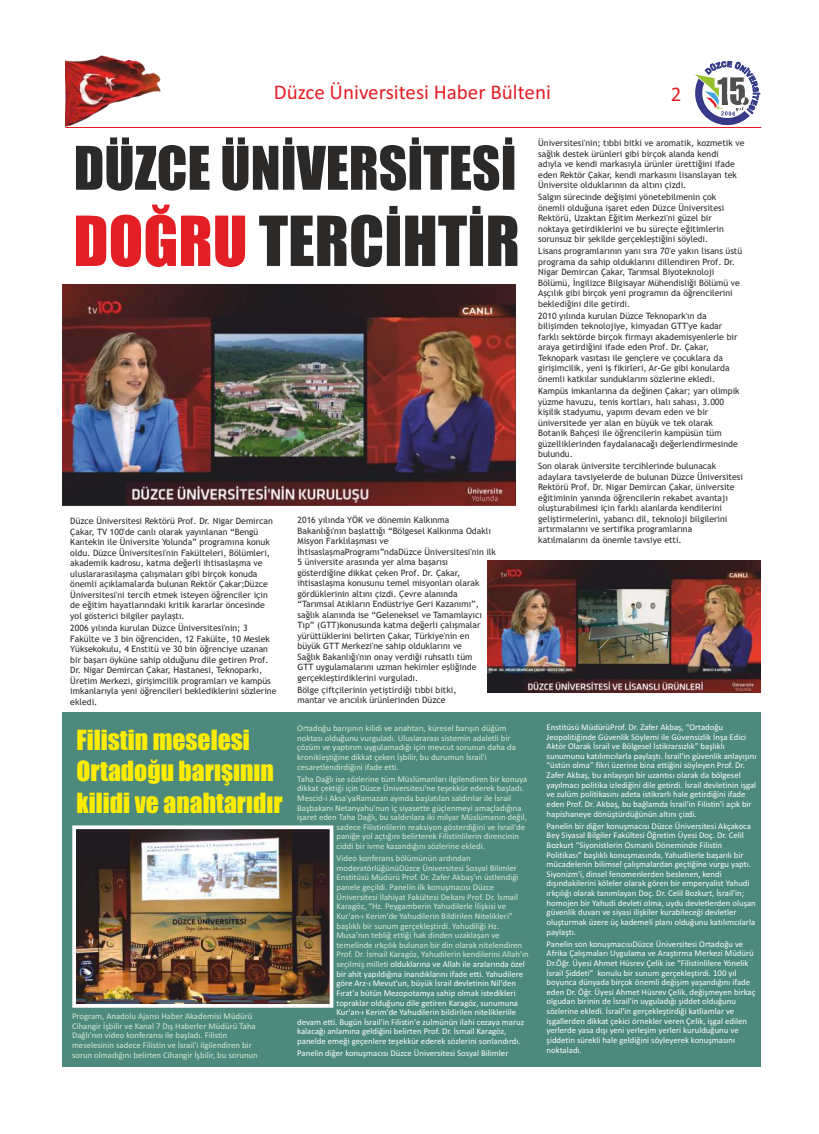
<style>
.page{position:relative;width:819px;height:1134px;background:#fff}
.page>*{position:absolute;margin:0;border:0;box-sizing:border-box;transform-origin:0 0}
.t1{font:63.61px "Impact";color:#2b2a29}
.t2{font:55.39px "Impact";color:#2b2a29}
.t3{font:25.64px/31.6px "Impact";color:#ffed00}
.t4{font:21px "Calibri";color:#e31e24}
.t5{font:8.75px/10.5px "Trebuchet MS";color:#2b2a29}
.t6{font:8.75px/9.6px "Calibri";color:#fefefe}
.t7{font:8.75px/9.6px "Calibri";color:#d6e9d8}
.s1{color:#e31e24}
.s2{color:#d6e9d8}
.s3{font-family:"Times New Roman"}
</style>
<div class="page">
<img style="left:65px;top:55px;width:95px;height:72px">
<svg style="left:695px;top:61px;width:65px;height:65px"></svg>
<hr style="left:65px;top:127px;width:696px;height:1px;background:#e31e24">
<img style="left:62px;top:285px;width:453px;height:220px">
<img style="left:488px;top:560px;width:272px;height:132px">
<div style="left:62px;top:712px;width:699px;height:354px;background:#4d897c"></div>
<img style="left:77px;top:830px;width:251px;height:172px">
<div style="left:72px;top:825px;width:261px;height:182px;border:4px solid #fefefe"></div>
<h3 class="t4" style="left:274px;top:83px;width:279px">Düzce Üniversitesi Haber Bülteni</h3>
<h3 class="t4" style="left:670px;top:85px;width:12px">2</h3>
<h2 class="t2" style="left:74px;top:146px;width:444px">DÜZCE ÜNİVERSİTESİ</h2>
<h1 class="t1" style="left:73px;top:216px;width:448px"><span class="s1">DOĞRU</span> TERCİHTİR</h1>
<p class="t5" style="left:70px;top:517px;width:204px">Düzce Üniversitesi Rektörü Prof. Dr. Nigar Demircan Çakar, TV 100'de canlı olarak yayınlanan “Bengü Kantekin ile Üniversite Yolunda” programına konuk oldu. Düzce Üniversitesi'nin Fakülteleri, Bölümleri, akademik kadrosu, katma değerli ihtisaslaşma ve uluslararasılaşma çalışmaları gibi birçok konuda önemli açıklamalarda bulunan Rektör Çakar;Düzce Üniversitesi'ni tercih etmek isteyen öğrenciler için de eğitim hayatlarındaki kritik kararlar öncesinde yol gösterici bilgiler paylaştı.</p>
<p class="t5" style="left:70px;top:623px;width:207px">2006 yılında kurulan Düzce Üniversitesi'nin; 3<br>Fakülte ve 3 bin öğrenciden, 12 Fakülte, 10 Meslek Yüksekokulu, 4 Enstitü ve 30 bin öğrenciye uzanan bir başarı öyküne sahip olduğunu dile getiren Prof.<br>Dr. Nigar Demircan Çakar, Hastanesi, Teknoparkı, Üretim Merkezi, girişimcilik programları ve kampüs imkanlarıyla yeni öğrencileri beklediklerini sözlerine ekledi.</p>
<h3 class="t3" style="left:77px;top:725px;width:208px">Filistin meselesi<br>Ortadoğu barışının kilidi ve anahtarıdır</h3>
<p class="t7" style="left:72px;top:1012px;width:187px">Program, Anadolu Ajansı Haber Akademisi Müdürü Cihangir İşbilir ve Kanal 7 Dış Haberler Müdürü Taha Dağlı'nın video konferansı ile başladı. Filistin meselesinin sadece Filistin ve İsrail'i ilgilendiren bir sorun olmadığını belirten Cihangir İşbilir, bu sorunun</p>
<p class="t5" style="left:297px;top:515px;width:200px">2016 yılında YÖK ve dönemin Kalkınma Bakanlığı'nın başlattığı “Bölgesel Kalkınma Odaklı Misyon Farklılaşması ve İhtisaslaşmaProgramı”ndaDüzce Üniversitesi'nin ilk 5 üniversite arasında yer alma başarısı gösterdiğine dikkat çeken Prof. Dr. Çakar, ihtisaslaşma konusunu temel misyonları olarak gördüklerinin altını çizdi. Çevre alanında “Tarımsal Atıkların Endüstriye Geri Kazanımı”, sağlık alanında ise “Geleneksel ve Tamamlayıcı Tıp” (GTT)konusunda katma değerli çalışmalar yürüttüklerini belirten Çakar, Türkiye'nin en<br>büyük GTT Merkezi'ne sahip olduklarını ve<br>Sağlık Bakanlığı'nın onay verdiği ruhsatlı tüm<br>GTT uygulamalarını uzman hekimler eşliğinde gerçekleştirdiklerini vurguladı.</p>
<p class="t5" style="left:297px;top:685px;width:160px">Bölge çiftçilerinin yetiştirdiği tıbbi bitki, mantar ve arıcılık ürünlerinden Düzce</p>
<p class="t7" style="left:297px;top:724px;width:220px">Ortadoğu barışının kilidi ve anahtarı, küresel barışın düğüm noktası olduğunu vurguladı. Uluslararası sistemin adaletli bir çözüm ve yaptırım uygulamadığı için mevcut sorunun daha da kronikleştiğine dikkat çeken İşbilir, bu durumun İsrail'i cesaretlendirdiğini ifade etti.</p>
<p class="t7" style="left:297px;top:774px;width:232px">Taha Dağlı ise sözlerine tüm Müslümanları ilgilendiren bir konuya</p>
<p class="t7" style="left:297px;top:784px;width:228px">dikkat çektiği için Düzce Üniversitesi'ne teşekkür ederek başladı.</p>
<p class="t7" style="left:297px;top:794px;width:215px">Mescid-i Aksa'yaRamazan ayında başlatılan saldırılar ile İsrail</p>
<p class="t7" style="left:297px;top:803px;width:226px">Başbakanı Netanyahu'nun iç siyasette güçlenmeyi amaçladığına</p>
<p class="t7" style="left:297px;top:813px;width:231px">işaret eden Taha Dağlı, bu saldırılara iki milyar Müslümanın değil,</p>
<p class="t7" style="left:336px;top:822px;width:190px">sadece Filistinlilerin reaksiyon gösterdiğini ve İsrail'de</p>
<p class="t7" style="left:336px;top:832px;width:184px">paniğe yol açtığını belirterek Filistinlilerin direncinin</p>
<p class="t7" style="left:336px;top:842px;width:150px">ciddi bir ivme kazandığını sözlerine ekledi.</p>
<p class="t7" style="left:336px;top:854px;width:136px">Video konferans bölümünün ardından</p>
<p class="t7" style="left:336px;top:863px;width:182px">moderatörlüğünüDüzce Üniversitesi Sosyal Bilimler</p>
<p class="t7" style="left:336px;top:873px;width:183px">Enstitüsü Müdürü Prof. Dr. Zafer Akbaş'ın üstlendiği</p>
<p class="t7" style="left:336px;top:883px;width:159px">panele geçildi. Panelin ilk konuşmacısı Düzce</p>
<p class="t7" style="left:336px;top:892px;width:183px">Üniversitesi İlahiyat Fakültesi Dekanı Prof. Dr. İsmail</p>
<p class="t7" style="left:336px;top:902px;width:171px">Karagöz, “Hz. Peygamberin Yahudilerle İlişkisi ve</p>
<p class="t7" style="left:336px;top:912px;width:178px">Kur'an-ı Kerim'de Yahudilerin Bildirilen Nitelikleri”</p>
<p class="t7" style="left:336px;top:921px;width:164px">başlıklı bir sunum gerçekleştirdi. Yahudiliği Hz.</p>
<p class="t7" style="left:336px;top:931px;width:165px">Musa'nın tebliğ ettiği hak dinden uzaklaşan ve</p>
<p class="t7" style="left:336px;top:940px;width:187px">temelinde ırkçılık bulunan bir din olarak nitelendiren</p>
<p class="t7" style="left:336px;top:950px;width:194px">Prof. Dr. İsmail Karagöz, Yahudilerin kendilerini Allah'ın</p>
<p class="t6" style="left:336px;top:960px;width:190px"><span class="s2">seçilmiş milleti</span> olduklarına ve Allah ile aralarında özel</p>
<p class="t6" style="left:336px;top:969px;width:188px">bir ahit yapıldığına inandıklarını ifade etti. Yahudilere</p>
<p class="t6" style="left:336px;top:979px;width:181px">göre Arz-ı Mevut'un, büyük İsrail devletinin Nil'den</p>
<p class="t6" style="left:336px;top:989px;width:181px">Fırat'a bütün Mezopotamya sahip olmak istedikleri</p>
<p class="t6" style="left:336px;top:998px;width:183px">topraklar olduğunu dile getiren Karagöz, sunumuna</p>
<p class="t6" style="left:336px;top:1008px;width:181px">Kur'an-ı Kerim'de Yahudilerin bildirilen nitelikleriile</p>
<p class="t6" style="left:297px;top:1017px;width:228px">devam etti. Bugün İsrail'in Filistin'e zulmünün ilahi cezaya maruz</p>
<p class="t6" style="left:297px;top:1027px;width:211px">kalacağı anlamına geldiğini belirten Prof. Dr. İsmail Karagöz,</p>
<p class="t6" style="left:297px;top:1037px;width:225px">panelde emeği geçenlere teşekkür ederek sözlerini sonlandırdı.</p>
<p class="t6" style="left:297px;top:1049px;width:213px">Panelin diğer konuşmacısı Düzce Üniversitesi Sosyal Bilimler</p>
<p class="t5" style="left:538px;top:138px;width:208px">Üniversitesi'nin; tıbbi bitki ve aromatik, kozmetik ve sağlık destek ürünleri gibi birçok alanda kendi adıyla ve kendi markasıyla ürünler ürettiğini ifade eden Rektör Çakar, kendi markasını lisanslayan tek Üniversite olduklarının da altını çizdi.</p>
<p class="t5" style="left:538px;top:193px;width:187px">Salgın sürecinde değişimi yönetebilmenin çok önemli olduğuna işaret eden Düzce Üniversitesi Rektörü, Uzaktan Eğitim Merkezi'ni güzel bir noktaya getirdiklerini ve bu süreçte eğitimlerin sorunsuz bir şekilde gerçekleştiğini söyledi.</p>
<p class="t5" style="left:538px;top:247px;width:205px">Lisans programlarının yanı sıra 70'e yakın lisans üstü programa da sahip olduklarını dillendiren Prof. Dr.<br>Nigar Demircan Çakar, Tarımsal Biyoteknoloji Bölümü, İngilizce Bilgisayar Mühendisliği Bölümü ve Aşçılık gibi birçok yeni programın da öğrencilerini beklediğini dile getirdi.</p>
<p class="t5" style="left:538px;top:311px;width:201px">2010 yılında kurulan Düzce Teknopark'ın da bilişimden teknolojiye, kimyadan GTT'ye kadar farklı sektörde birçok firmayı akademisyenlerle bir araya getirdiğini ifade eden Prof. Dr. Çakar, Teknopark vasıtası ile gençlere ve çocuklara da girişimcilik, yeni iş fikirleri, Ar-Ge gibi konularda önemli katkılar sunduklarını sözlerine ekledi.</p>
<p class="t5" style="left:538px;top:386px;width:203px">Kampüs imkanlarına da değinen Çakar; yarı olimpik yüzme havuzu, tenis kortları, halı sahası, 3.000 kişilik stadyumu, yapımı devam eden ve bir üniversitede yer alan en büyük ve tek olarak Botanik Bahçesi ile öğrencilerin kampüsün tüm güzelliklerinden faydalanacağı değerlendirmesinde bulundu.</p>
<p class="t5" style="left:538px;top:461px;width:206px">Son olarak üniversite tercihlerinde bulunacak adaylara tavsiyelerde de bulunan Düzce Üniversitesi Rektörü Prof. Dr. Nigar Demircan Çakar, üniversite eğitiminin yanında öğrencilerin rekabet avantajı oluşturabilmesi için farklı alanlarda kendilerini geliştirmelerini, yabancı dil, teknoloji bilgilerini artırmalarını ve sertifika programlarına katılmalarını da önemle tavsiye etti.</p>
<p class="t6" style="left:546px;top:723px;width:211px">Enstitüsü MüdürüProf. Dr. Zafer Akbaş, “Ortadoğu Jeopolitiğinde Güvenlik Söylemi ile Güvensizlik İnşa Edici Aktör Olarak İsrail ve Bölgesel İstikrarsızlık” başlıklı sunumunu katılımcılarla paylaştı. İsrail'in güvenlik anlayışını “üstün olma” fikri üzerine bina ettiğini söyleyen Prof. Dr.<br>Zafer Akbaş, bu anlayışın bir uzantısı olarak da bölgesel yayılmacı politika izlediğini dile getirdi. İsrail devletinin işgal ve zulüm politikasını adeta istikrarlı hale getirdiğini ifade eden Prof. Dr. Akbaş, bu bağlamda İsrail'in Filistin'i açık bir hapishaneye dönüştürdüğünün altını çizdi.</p>
<p class="t6" style="left:546px;top:821px;width:211px">Panelin bir diğer konuşmacısı Düzce Üniversitesi Akçakoca Bey Siyasal Bilgiler Fakültesi Öğretim Üyesi Doç. Dr. Celil Bozkurt “Siyonistlerin Osmanlı Döneminde Filistin Politikası” başlıklı konuşmasında, Yahudilerle başarılı bir mücadelenin bilimsel çalışmalardan geçtiğine vurgu yaptı.<br>Siyonizm'i, dinsel fenomenlerden beslenen, kendi dışındakilerini köleler olarak gören bir emperyalist Yahudi ırkçılığı olarak tanımlayan Doç. Dr. Celil Bozkurt, İsrail'in; homojen bir Yahudi devleti olma, uydu devletlerden oluşan güvenlik duvarı ve siyasi ilişkiler kurabileceği devletler oluşturmak üzere üç kademeli planı olduğunu katılımcılarla paylaştı.</p>
<p class="t6" style="left:546px;top:939px;width:210px">Panelin son konuşmacısıDüzce Üniversitesi Ortadoğu ve Afrika Çalışmaları Uygulama ve Araştırma Merkezi Müdürü Dr.Öğr. Üyesi Ahmet Hüsrev Çelik ise “Filistinlilere Yönelik İsrail Şiddeti” konulu bir sunum gerçekleştirdi. 100 yıl boyunca dünyada birçok önemli değişim yaşandığını ifade eden Dr. Öğr. Üyesi Ahmet Hüsrev Çelik<span class="s3">,</span> değişmeyen birkaç olgudan birinin de İsrail'in uyguladığı şiddet olduğunu sözlerine ekledi. İsrail'in gerçekleştirdiği katliamlar ve işgallerden dikkat çekici örnekler veren Çelik, işgal edilen yerlerde yasa dışı yeni yerleşim yerleri kurulduğunu ve şiddetin sürekli hale geldiğini söyleyerek konuşmasını noktaladı.</p>
</div>
